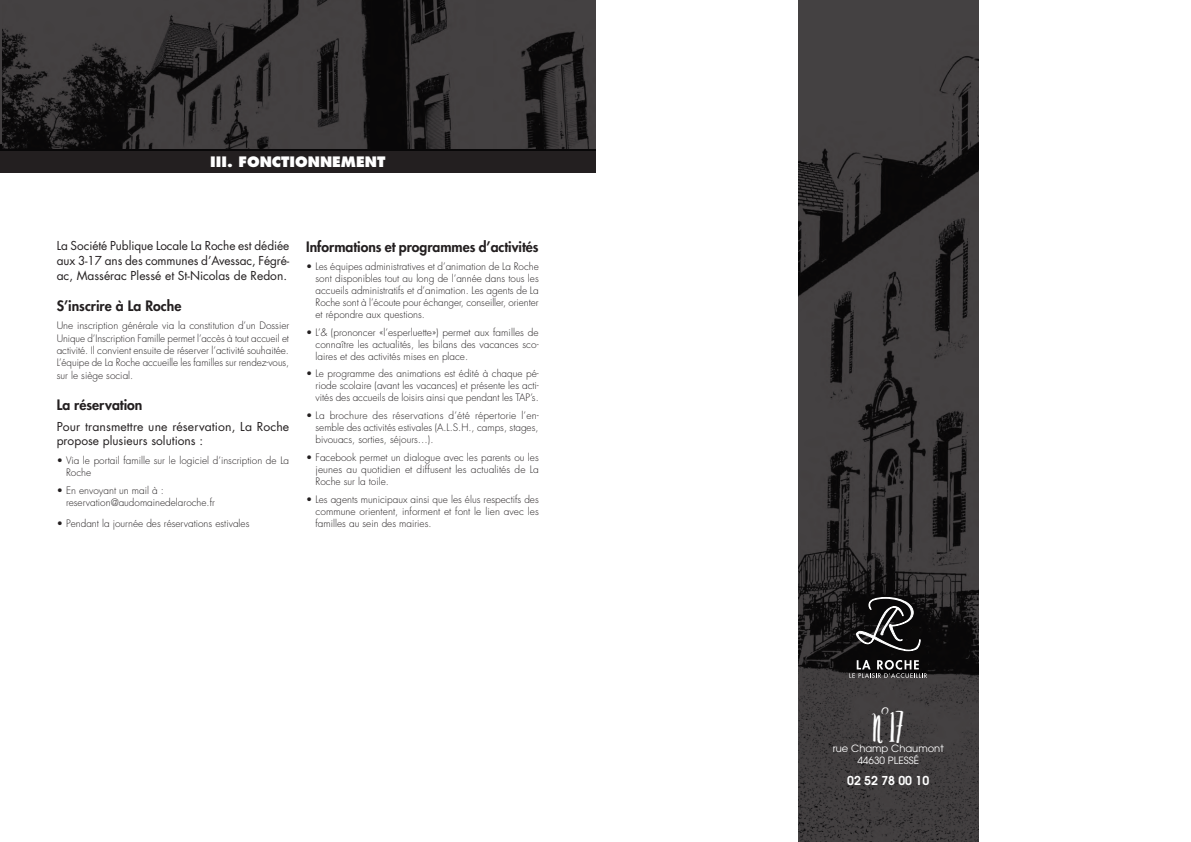
<style>
.page{position:relative;width:1191px;height:842px;background:#fff}
.page>*{position:absolute;margin:0;border:0;box-sizing:border-box;transform-origin:0 0}
.t1{font:44.4px "Loveton";color:#fff}
.t2{font:800 14px "Futura";color:#231f20}
.t3{font:800 14px "Futura";color:#fff}
.t4{font:600 12.2px "Avant Garde";color:#fff}
.t5{font:12px/14.8px "Futura";color:#231f20;text-align:justify}
.t6{font:300 10px/12px "Futura";color:#231f20;text-align:justify}
.t7{font:10px/12px "Avant Garde";color:#fff;text-align:center}
</style>
<div class="page">
<svg style="left:798px;top:0;width:180px;height:842px;background:#333031"></svg>
<svg style="left:849px;top:660px;width:78px;height:18px"></svg>
<svg style="left:856px;top:597px;width:65px;height:54px;background:#353435"></svg>
<div style="left:0;top:145px;width:595px;height:28px;background:#231f20"></div>
<svg style="left:0;top:0;width:595px;height:151px;background:#312f2f"></svg>
<h2 class="t3" style="left:210px;top:153px;width:177px">III. FONCTIONNEMENT</h2>
<p class="t5" style="left:57px;top:238px;width:234px">La Société Publique Locale La Roche est dédiée aux 3-17 ans des communes d’Avessac, Fégré&shy;ac, Massérac Plessé et St-Nicolas de Redon.</p>
<h2 class="t2" style="left:57px;top:297px;width:126px">S’inscrire à La Roche</h2>
<p class="t6" style="left:57px;top:320px;width:234px;line-height:12.4px">Une inscription générale via la constitution d’un Dossier Unique d’Inscription Famille permet l’accès à tout accueil et activité. Il convient ensuite de réserver l’activité souhaitée.<br>L’équipe de La Roche accueille les familles sur rendez-vous, sur le siège social.</p>
<h2 class="t2" style="left:57px;top:396px;width:87px">La réservation</h2>
<p class="t5" style="left:57px;top:419px;width:234px">Pour transmettre une réservation, La Roche propose plusieurs solutions :</p>
<p class="t6" style="left:66px;top:454px;width:225px;line-height:12.4px;text-indent:-9px">• Via le portail famille sur le logiciel d’inscription de La<br>Roche</p>
<p class="t6" style="left:66px;top:484px;width:150px;line-height:12.4px;text-indent:-9px">• En envoyant un mail à : reservation@audomainedelaroche.fr</p>
<p class="t6" style="left:57px;top:517px;width:194px">• Pendant la journée des réservations estivales</p>
<h2 class="t2" style="left:306px;top:238px;width:234px">Informations et programmes d’activités</h2>
<p class="t6" style="left:315px;top:260px;width:225px;text-indent:-9px">• Les équipes administratives et d’animation de La Roche sont disponibles tout au long de l’année dans tous les accueils administratifs et d’animation. Les agents de La Roche sont à l’écoute pour échanger, conseiller, orienter et répondre aux questions.</p>
<p class="t6" style="left:315px;top:326px;width:225px;text-indent:-9px">• L’&amp; (prononcer «l’esperluette») permet aux familles de connaître les actualités, les bilans des vacances sco&shy;laires et des activités mises en place.</p>
<p class="t6" style="left:315px;top:368px;width:225px;text-indent:-9px">• Le programme des animations est édité à chaque pé&shy;riode scolaire (avant les vacances) et présente les acti&shy;vités des accueils de loisirs ainsi que pendant les TAP’s.</p>
<p class="t6" style="left:315px;top:410px;width:225px;text-indent:-9px">• La brochure des réservations d’été répertorie l’en&shy;semble des activités estivales (A.L.S.H., camps, stages, bivouacs, sorties, séjours…).</p>
<p class="t6" style="left:315px;top:451px;width:225px;text-indent:-9px">• Facebook permet un dialogue avec les parents ou les jeunes au quotidien et diffusent les actualités de La Roche sur la toile.</p>
<p class="t6" style="left:315px;top:493px;width:225px;text-indent:-9px">• Les agents municipaux ainsi que les élus respectifs des commune orientent, informent et font le lien avec les familles au sein des mairies.</p>
<h1 class="t1" style="left:872px;top:704px;width:33px">n°17</h1>
<p class="t7" style="left:832px;top:743px;width:113px">rue Champ Chaumont<br>44630 PLESSÉ</p>
<p class="t4" style="left:847px;top:773px;width:84px">02 52 78 00 10</p>
</div>
